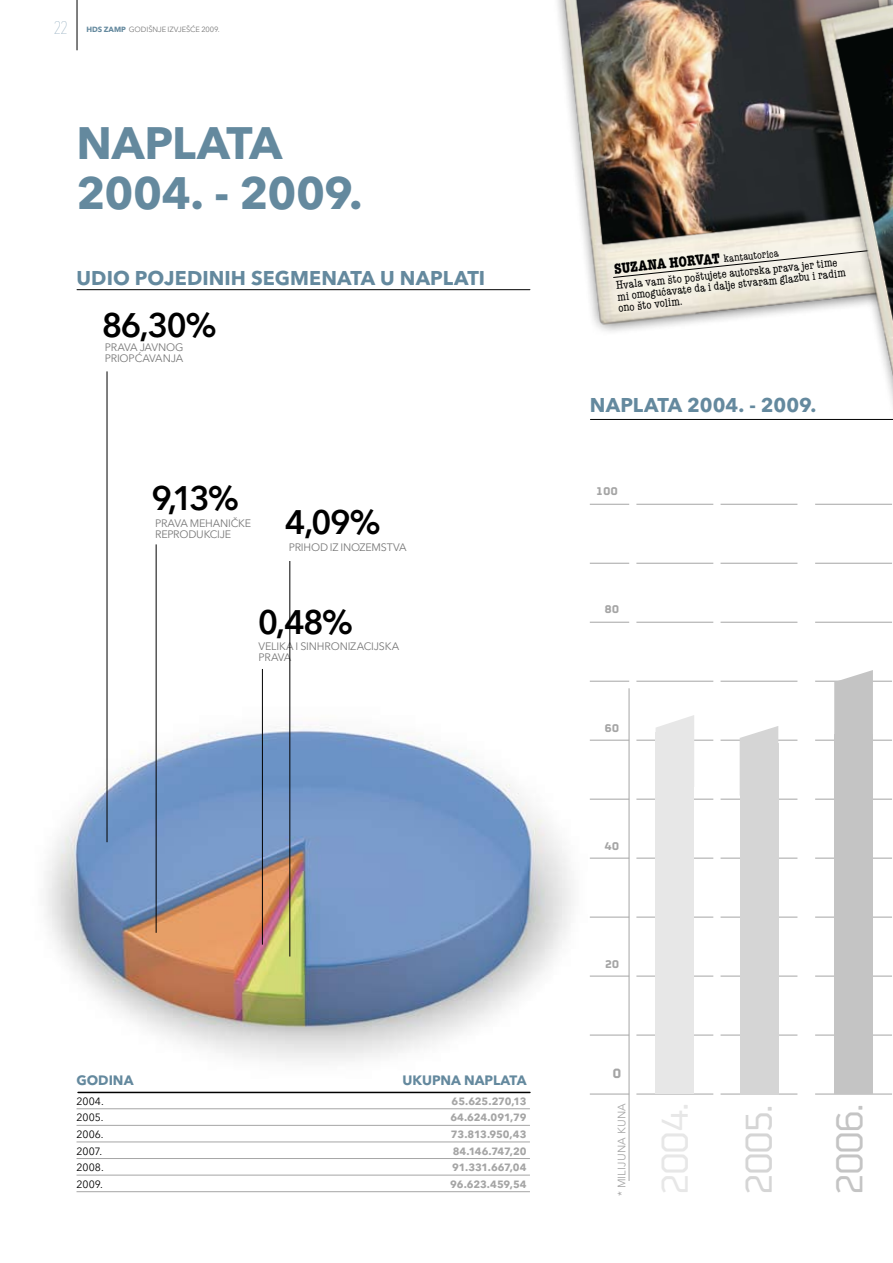
<style>
.page{position:relative;width:893px;height:1263px;background:#fff}
.page>*{position:absolute;margin:0;border:0;box-sizing:border-box;transform-origin:0 0}
.t1{font:700 45px/49.8px "Avenir Next LT Pro";letter-spacing:-.02em;color:#64899e}
.t2{font:41.85px "FS Sinclair";color:#e7e7e7}
.t3{font:41.85px "FS Sinclair";color:#d5d5d5}
.t4{font:41.85px "FS Sinclair";color:#c4c4c4}
.t5{font:600 33.75px "Avenir Next LT Pro";letter-spacing:-.05em;color:#000}
.t6{font:700 19.8px "Avenir Next LT Pro";color:#64899e}
.t7{font:200 condensed 18px "Avenir Next LT Pro";color:#93adbf}
.t8{font:15.15px "American Typewriter CE Condensed B";color:#000}
.t9{font:700 15px "FS Sinclair";color:#a5a5a5}
.t10{font:700 13.5px "Avenir Next LT Pro";color:#64899e}
.t11{font:700 12.6px "FS Sinclair";letter-spacing:-.015em;color:#a5a5a5}
.t12{font:condensed 12px/11.2px "American Typewriter";color:#000}
.t13{font:condensed 10.95px "American Typewriter";color:#000}
.t14{font:10.8px/10.8px "Avenir Next LT Pro";letter-spacing:-.02em;color:#787878}
.t15{font:10.8px "Avenir Next LT Pro";color:#a5a5a5}
.t16{font:700 10.5px "Avenir Next LT Pro";letter-spacing:-.015em;color:#a5a5a5}
.t17{font:10.5px "Avenir Next LT Pro";color:#000}
.t18{font:7.5px "Avenir Next LT Pro";letter-spacing:-.01em;color:#787878}
.s1{font-weight:700;color:#64899e}
.s2{font-family:"American Typewriter CE Condensed B";font-stretch:normal;font-size:15.15px}
</style>
<div class="page">
<hr style="left:590px;top:419px;width:303px;height:1px;background:#000">
<img style="left:46px;top:699px;width:557px;height:362px">
<hr style="left:77px;top:289px;width:453px;height:1px;background:#000">
<hr style="left:107px;top:371px;width:1px;height:471px;background:#000">
<hr style="left:156px;top:544px;width:1px;height:389px;background:#000">
<hr style="left:290px;top:561px;width:1px;height:395px;background:#000">
<hr style="left:262px;top:669px;width:1px;height:276px;background:#000">
<hr style="left:629px;top:688px;width:1px;height:493px;background:#a5a5a5">
<hr style="left:636px;top:681px;width:77px;height:1px;background:#a5a5a5">
<hr style="left:636px;top:622px;width:77px;height:1px;background:#a5a5a5">
<hr style="left:636px;top:504px;width:77px;height:1px;background:#a5a5a5">
<hr style="left:636px;top:563px;width:77px;height:1px;background:#a5a5a5">
<hr style="left:636px;top:740px;width:77px;height:1px;background:#a5a5a5">
<hr style="left:636px;top:799px;width:77px;height:1px;background:#a5a5a5">
<hr style="left:636px;top:1035px;width:77px;height:1px;background:#a5a5a5">
<hr style="left:636px;top:1094px;width:77px;height:1px;background:#a5a5a5">
<hr style="left:636px;top:858px;width:77px;height:1px;background:#a5a5a5">
<hr style="left:636px;top:917px;width:77px;height:1px;background:#a5a5a5">
<hr style="left:636px;top:976px;width:77px;height:1px;background:#a5a5a5">
<hr style="left:590px;top:681px;width:39px;height:1px;background:#a5a5a5">
<hr style="left:590px;top:622px;width:39px;height:1px;background:#a5a5a5">
<hr style="left:590px;top:504px;width:39px;height:1px;background:#a5a5a5">
<hr style="left:590px;top:563px;width:39px;height:1px;background:#a5a5a5">
<hr style="left:590px;top:740px;width:39px;height:1px;background:#a5a5a5">
<hr style="left:590px;top:799px;width:39px;height:1px;background:#a5a5a5">
<hr style="left:590px;top:1035px;width:39px;height:1px;background:#a5a5a5">
<hr style="left:590px;top:1094px;width:39px;height:1px;background:#a5a5a5">
<hr style="left:590px;top:858px;width:39px;height:1px;background:#a5a5a5">
<hr style="left:590px;top:917px;width:39px;height:1px;background:#a5a5a5">
<hr style="left:590px;top:976px;width:39px;height:1px;background:#a5a5a5">
<hr style="left:721px;top:681px;width:76px;height:1px;background:#a5a5a5">
<hr style="left:721px;top:622px;width:76px;height:1px;background:#a5a5a5">
<hr style="left:721px;top:504px;width:76px;height:1px;background:#a5a5a5">
<hr style="left:721px;top:563px;width:76px;height:1px;background:#a5a5a5">
<hr style="left:721px;top:740px;width:76px;height:1px;background:#a5a5a5">
<hr style="left:721px;top:799px;width:76px;height:1px;background:#a5a5a5">
<hr style="left:721px;top:1035px;width:76px;height:1px;background:#a5a5a5">
<hr style="left:721px;top:1094px;width:76px;height:1px;background:#a5a5a5">
<hr style="left:721px;top:858px;width:76px;height:1px;background:#a5a5a5">
<hr style="left:721px;top:917px;width:76px;height:1px;background:#a5a5a5">
<hr style="left:721px;top:976px;width:76px;height:1px;background:#a5a5a5">
<hr style="left:815px;top:681px;width:77px;height:1px;background:#a5a5a5">
<hr style="left:815px;top:622px;width:77px;height:1px;background:#a5a5a5">
<hr style="left:815px;top:504px;width:77px;height:1px;background:#a5a5a5">
<hr style="left:815px;top:563px;width:77px;height:1px;background:#a5a5a5">
<hr style="left:815px;top:740px;width:77px;height:1px;background:#a5a5a5">
<hr style="left:815px;top:799px;width:77px;height:1px;background:#a5a5a5">
<hr style="left:815px;top:1035px;width:77px;height:1px;background:#a5a5a5">
<hr style="left:815px;top:1094px;width:77px;height:1px;background:#a5a5a5">
<hr style="left:815px;top:858px;width:77px;height:1px;background:#a5a5a5">
<hr style="left:815px;top:917px;width:77px;height:1px;background:#a5a5a5">
<hr style="left:815px;top:976px;width:77px;height:1px;background:#a5a5a5">
<div style="left:598px;top:954px;width:28px;height:14px;background:#fff"></div>
<div style="left:598px;top:717px;width:28px;height:14px;background:#fff"></div>
<div style="left:598px;top:836px;width:28px;height:14px;background:#fff"></div>
<div style="left:656px;top:733px;width:38px;height:361px;background:#e7e7e7"></div>
<svg style="left:656px;top:715px;width:38px;height:18px"></svg>
<div style="left:740px;top:743px;width:38px;height:351px;background:#d5d5d5"></div>
<svg style="left:740px;top:726px;width:38px;height:17px"></svg>
<div style="left:834px;top:734px;width:39px;height:360px;background:#c4c4c4"></div>
<svg style="left:834px;top:670px;width:39px;height:64px;background:#c9c9c9"></svg>
<hr style="left:77px;top:1108px;width:453px;height:1px;background:#a5a5a5">
<hr style="left:77px;top:1125px;width:453px;height:1px;background:#a5a5a5">
<hr style="left:77px;top:1142px;width:453px;height:1px;background:#a5a5a5">
<hr style="left:77px;top:1158px;width:453px;height:1px;background:#a5a5a5">
<hr style="left:77px;top:1175px;width:453px;height:1px;background:#a5a5a5">
<hr style="left:77px;top:1191px;width:453px;height:1px;background:#a5a5a5">
<hr style="left:78px;top:1092px;width:452px;height:1px;background:#000">
<img style="left:563px;top:0;width:245px;height:325px">
<div style="left:808px;top:0;width:85px;height:440px;background:#fff"></div>
<img style="left:613px;top:7px;width:205px;height:325px">
<img style="left:818px;top:2px;width:75px;height:384px">
<hr style="left:77px;top:0;width:1px;height:50px;background:#000">
<h3 class="t7" style="left:54px;top:17px;width:16px">22</h3>
<p class="t18" style="left:87px;top:25px;width:135px"><span class="s1">HDS ZAMP</span> GODIŠNJE IZVJEŠĆE 2009.</p>
<h1 class="t1" style="left:77px;top:118px;width:288px">NAPLATA<br>2004. - 2009.</h1>
<h3 class="t6" style="left:77px;top:266px;width:410px">UDIO POJEDINIH SEGMENATA U NAPLATI</h3>
<h3 class="t5" style="left:102px;top:304px;width:116px">86,30%</h3>
<p class="t14" style="left:105px;top:342px;width:80px">PRAVA JAVNOG<br>PRIOPĆAVANJA</p>
<h3 class="t5" style="left:151px;top:478px;width:89px">9,13%</h3>
<p class="t14" style="left:155px;top:518px;width:98px">PRAVA MEHANIČKE<br>REPRODUKCIJE</p>
<h3 class="t5" style="left:285px;top:501px;width:97px">4,09%</h3>
<p class="t14" style="left:289px;top:541px;width:119px">PRIHOD IZ INOZEMSTVA</p>
<h3 class="t5" style="left:258px;top:601px;width:97px">0,48%</h3>
<p class="t14" style="left:258px;top:640px;width:142px">VELIKA I SINHRONIZACIJSKA<br>PRAVA</p>
<p class="t10" style="left:77px;top:1072px;width:58px">GODINA</p>
<p class="t10" style="left:402px;top:1072px;width:126px">UKUPNA NAPLATA</p>
<p class="t17" style="left:77px;top:1095px;width:29px">2004.</p>
<p class="t16" style="left:452px;top:1095px;width:76px">65.625.270,13</p>
<p class="t17" style="left:77px;top:1111px;width:29px">2005.</p>
<p class="t16" style="left:450px;top:1111px;width:78px">64.624.091,79</p>
<p class="t17" style="left:77px;top:1128px;width:29px">2006.</p>
<p class="t16" style="left:451px;top:1128px;width:77px">73.813.950,43</p>
<p class="t17" style="left:77px;top:1144px;width:27px">2007.</p>
<p class="t16" style="left:453px;top:1144px;width:75px">84.146.747,20</p>
<p class="t17" style="left:77px;top:1161px;width:29px">2008.</p>
<p class="t16" style="left:452px;top:1161px;width:76px">91.331.667,04</p>
<p class="t17" style="left:77px;top:1178px;width:28px">2009.</p>
<p class="t16" style="left:450px;top:1177px;width:78px">96.623.459,54</p>
<h3 class="t8" style="left:613px;top:257px;width:74px;rotate:-6deg">Suza na Horva</h3>
<p class="t13" style="left:711px;top:252px;width:68px;rotate:-6deg"><span class="s2">t</span> kantautorica</p>
<p class="t12" style="left:615px;top:279px;width:231px;rotate:-6deg">Hvala vam što poštujete autorska prava jer time mi omogućavate da i dalje stvaram glazbu i radim ono što volim.</p>
<h3 class="t6" style="left:590px;top:392px;width:15px">NAPLATA</h3>
<h3 class="t6" style="left:687px;top:392px;width:131px">2004. - 2009.</h3>
<p class="t11" style="left:596px;top:480px;width:23px">100</p>
<p class="t11" style="left:604px;top:598px;width:16px">80</p>
<p class="t11" style="left:604px;top:716px;width:16px">60</p>
<p class="t11" style="left:604px;top:835px;width:16px">40</p>
<p class="t11" style="left:605px;top:953px;width:16px">20</p>
<h3 class="t9" style="left:613px;top:1060px;width:10px">0</h3>
<p class="t15" style="left:615px;top:1196px;width:93px;rotate:-90deg">* milijuna kuna</p>
<h2 class="t2" style="left:643px;top:1196px;width:95px;rotate:-90deg">2004.</h2>
<h2 class="t3" style="left:728px;top:1196px;width:93px;rotate:-90deg">2005.</h2>
<h2 class="t4" style="left:818px;top:1196px;width:94px;rotate:-90deg">2006.</h2>
</div>
